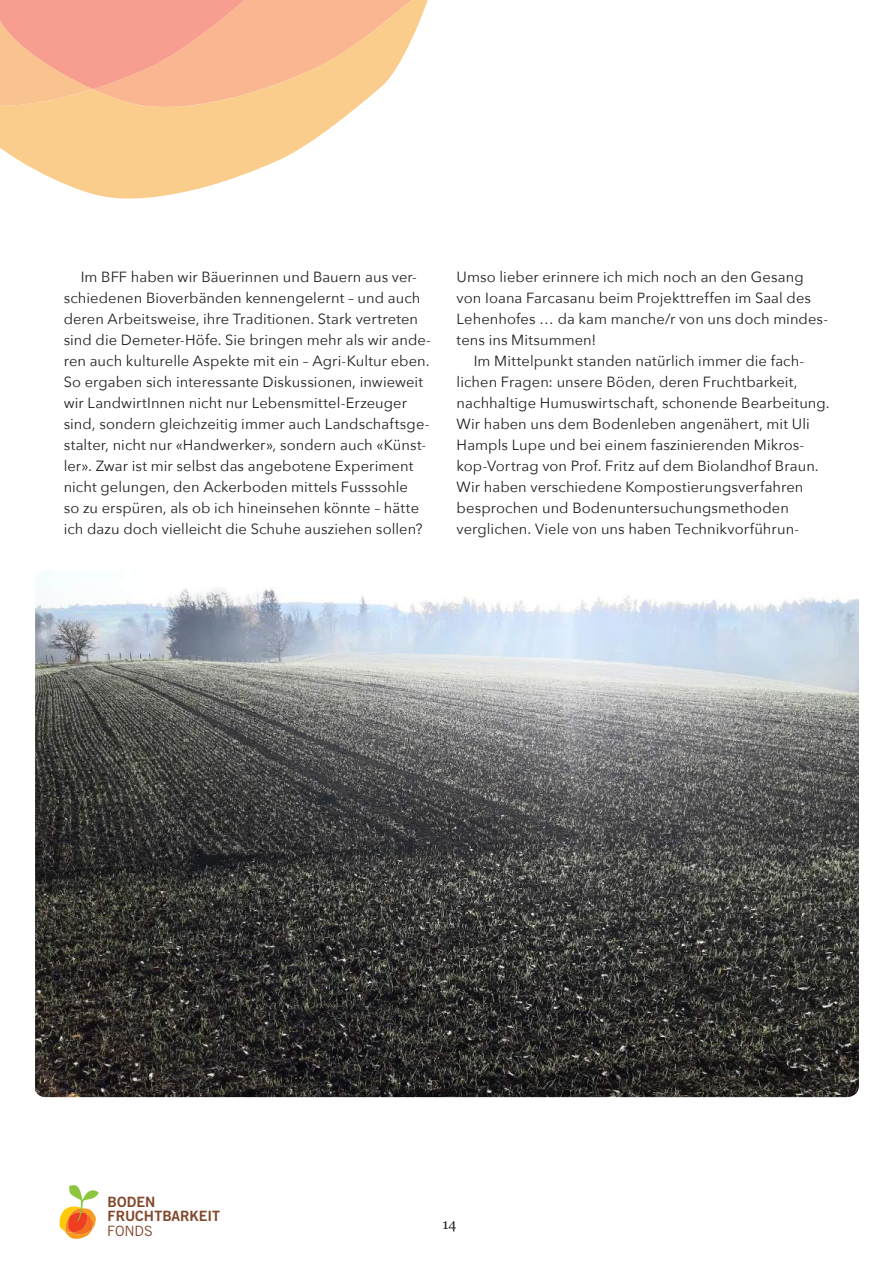
<style>
.page{position:relative;width:893px;height:1263px;background:#fff}
.page>*{position:absolute;margin:0;border:0;box-sizing:border-box;transform-origin:0 0}
.t1{font:14.7px/21px "Avenir Next";letter-spacing:.005em;color:#231f20}
.t2{font:14.25px "Trade Gothic LT Std Bd 2";color:#82472c}
.t3{font:14.25px "Trade Gothic LT Std";color:#82472c}
.t4{font:14.1px "Georgia";color:#231f20}
</style>
<div class="page">
<img style="left:35px;top:580px;width:824px;height:517px">
<svg style="left:60px;top:1185px;width:39px;height:54px"></svg>
<svg style="left:0;top:109px;width:355px;height:90px;fill:#fbcd8d"></svg>
<svg style="left:0;top:0;width:428px;height:109px;background:#f9b996"></svg>
<p class="t1" style="left:64px;top:266px;width:369px;text-indent:17px">Im BFF haben wir Bäuerinnen und Bauern aus ver&shy;schiedenen Bioverbänden kennengelernt – und auch deren Arbeitsweise, ihre Traditionen. Stark vertreten sind die Demeter-Höfe. Sie bringen mehr als wir ande&shy;ren auch kulturelle Aspekte mit ein – Agri-Kultur eben.<br>So ergaben sich interessante Diskussionen, inwieweit wir LandwirtInnen nicht nur Lebensmittel-Erzeuger sind, sondern gleichzeitig immer auch Landschaftsge&shy;stalter, nicht nur «Handwerker», sondern auch «Künst&shy;ler». Zwar ist mir selbst das angebotene Experiment nicht gelungen, den Ackerboden mittels Fusssohle<br>so zu erspüren, als ob ich hineinsehen könnte – hätte ich dazu doch vielleicht die Schuhe ausziehen sollen?</p>
<p class="t1" style="left:457px;top:266px;width:349px">Umso lieber erinnere ich mich noch an den Gesang</p>
<p class="t1" style="left:457px;top:287px;width:356px">von Ioana Farcasanu beim Projekttreffen im Saal des</p>
<p class="t1" style="left:457px;top:308px;width:373px">Lehenhofes … da kam manche/r von uns doch mindes-</p>
<p class="t1" style="left:457px;top:329px;width:141px">tens ins Mitsummen!</p>
<p class="t1" style="left:474px;top:350px;width:332px">Im Mittelpunkt standen natürlich immer die fach-</p>
<p class="t1" style="left:457px;top:371px;width:342px">lichen Fragen: unsere Böden, deren Fruchtbarkeit,</p>
<p class="t1" style="left:457px;top:392px;width:375px">nachhaltige Humuswirtschaft, schonende Bearbeitung.</p>
<p class="t1" style="left:457px;top:413px;width:355px">Wir haben uns dem Bodenleben angenähert, mit Uli</p>
<p class="t1" style="left:457px;top:434px;width:349px">Hampls Lupe und bei einem faszinierenden Mikros-</p>
<p class="t1" style="left:457px;top:455px;width:364px">kop-Vortrag von Prof. Fritz auf dem Biolandhof Braun.</p>
<p class="t1" style="left:457px;top:476px;width:348px">Wir haben verschiedene Kompostierungsverfahren</p>
<p class="t1" style="left:457px;top:497px;width:334px">besprochen und Bodenuntersuchungsmethoden</p>
<p class="t1" style="left:457px;top:518px;width:344px">verglichen. Viele von uns haben Technikvorführun-</p>
<p class="t2" style="left:108px;top:1193px;width:49px">BODEN</p>
<p class="t2" style="left:108px;top:1207px;width:114px">FRUCHTBARKEIT</p>
<p class="t3" style="left:107px;top:1222px;width:47px">FONDS</p>
<p class="t4" style="left:442px;top:1213px;width:16px">14</p>
</div>
